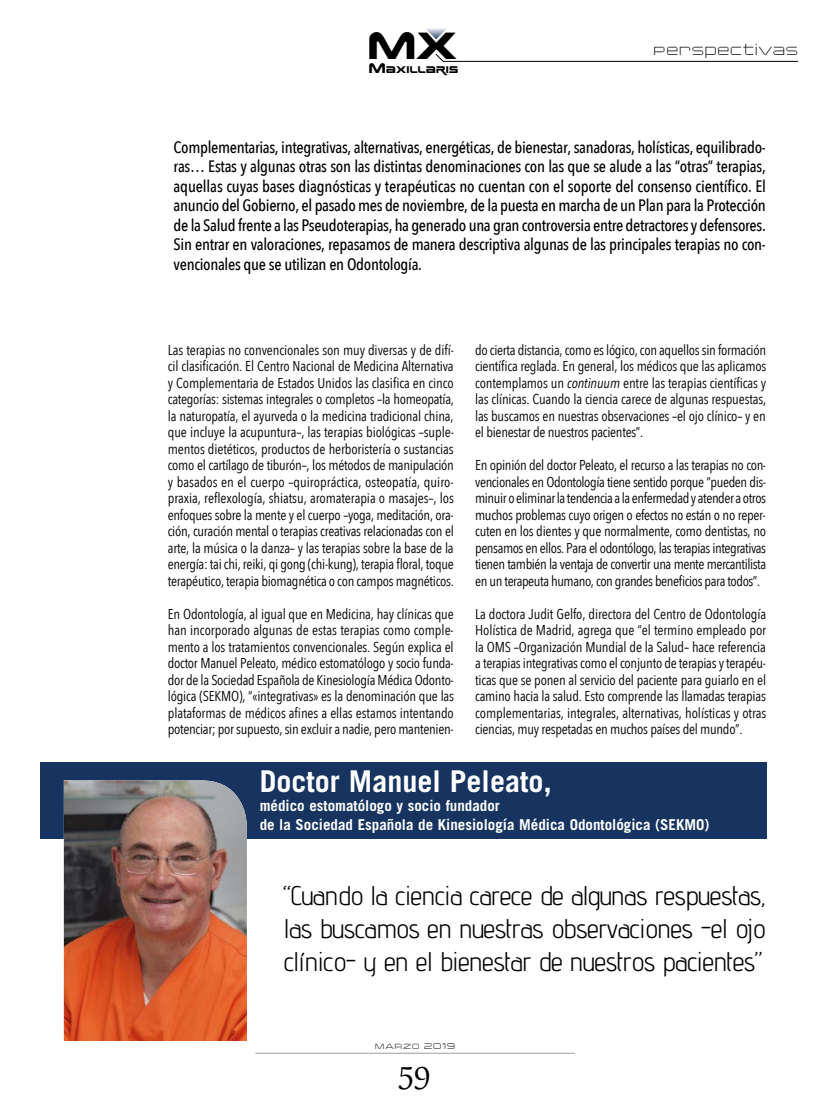
<style>
.page{position:relative;width:830px;height:1106px;background:#fff}
.page>*{position:absolute;margin:0;border:0;box-sizing:border-box;transform-origin:0 0}
.t1{font:42.6px "Gabriola";color:#000}
.t2{font:37.5px "Earth Normal";color:#000}
.t3{font:700 30px "Trade Gothic";color:#fff}
.t4{font:27px/33px "Advent Pro";letter-spacing:-.02em;color:#000;text-align:justify}
.t5{font:500 16.5px/19.5px "Avenir Next Condensed";letter-spacing:-.02em;color:#000;text-align:justify}
.t6{font:700 15px/19px "Trade Gothic";color:#fff}
.t7{font:300 15px "Changeling";letter-spacing:.025em;color:#000}
.t8{font:14.25px/16.5px "Avenir Next Condensed";letter-spacing:-.02em;color:#000;text-align:justify}
.t9{font:9.6px "Earth Normal";letter-spacing:.035em;color:#000;scale:.95 1}
.t10{font:300 9.45px "Changeling";letter-spacing:.07em;color:#000}
.s1{font-size:13.8px}
.s2{font-style:italic}
.s3{font-size:10.5px}
</style>
<div class="page">
<hr style="left:255px;top:1053px;width:319px;height:1px;background:#9d9d9c">
<svg style="left:435px;top:53px;width:363px;height:9px"></svg>
<svg style="left:426px;top:28px;width:21px;height:11px"></svg>
<div style="left:40px;top:762px;width:725px;height:77px;background:#16345f"></div>
<img style="left:64px;top:780px;width:183px;height:261px">
<h2 class="t2" style="left:367px;top:19px;width:91px">MX</h2>
<p class="t9" style="left:368px;top:63px;width:96px"><span class="s1">M</span>AXILLARIS</p>
<p class="t7" style="left:653px;top:43px;width:146px">Perspectivas</p>
<p class="t5" style="left:173px;top:137px;width:593px">Complementarias, integrativas, alternativas, energéticas, de bienestar, sanadoras, holísticas, equilibrado&shy;ras… Estas y algunas otras son las distintas denominaciones con las que se alude a las “otras” terapias, aquellas cuyas bases diagnósticas y terapéuticas no cuentan con el soporte del consenso científico. El anuncio del Gobierno, el pasado mes de noviembre, de la puesta en marcha de un Plan para la Protección de la Salud frente a las Pseudoterapias, ha generado una gran controversia entre detractores y defensores.<br>Sin entrar en valoraciones, repasamos de manera descriptiva algunas de las principales terapias no con&shy;vencionales que se utilizan en Odontología.</p>
<p class="t8" style="left:168px;top:341px;width:287px">Las terapias no convencionales son muy diversas y de difí&shy;cil clasificación. El Centro Nacional de Medicina Alternativa y Complementaria de Estados Unidos las clasifica en cinco categorías: sistemas integrales o completos –la homeopatía, la naturopatía, el ayurveda o la medicina tradicional china, que incluye la acupuntura–, las terapias biológicas –suple&shy;mentos dietéticos, productos de herboristería o sustancias como el cartílago de tiburón–, los métodos de manipulación y basados en el cuerpo –quiropráctica, osteopatía, quiro&shy;praxia, reflexología, shiatsu, aromaterapia o masajes–, los enfoques sobre la mente y el cuerpo –yoga, meditación, ora&shy;ción, curación mental o terapias creativas relacionadas con el arte, la música o la danza– y las terapias sobre la base de la energía: tai chi, reiki, qi gong (chi-kung), terapia floral, toque terapéutico, terapia biomagnética o con campos magnéticos.</p>
<p class="t8" style="left:168px;top:605px;width:287px">En Odontología, al igual que en Medicina, hay clínicas que han incorporado algunas de estas terapias como comple&shy;mento a los tratamientos convencionales. Según explica el doctor Manuel Peleato, médico estomatólogo y socio funda&shy;dor de la Sociedad Española de Kinesiología Médica Odonto&shy;lógica (SEKMO), “«integrativas» es la denominación que las plataformas de médicos afines a ellas estamos intentando potenciar; por supuesto, sin excluir a nadie, pero mantenien-</p>
<p class="t8" style="left:475px;top:341px;width:292px">do cierta distancia, como es lógico, con aquellos sin formación científica reglada. En general, los médicos que las aplicamos contemplamos un <span class="s2">continuum</span> entre las terapias científicas y las clínicas. Cuando la ciencia carece de algunas respuestas, las buscamos en nuestras observaciones –el ojo clínico– y en el bienestar de nuestros pacientes”.</p>
<p class="t8" style="left:475px;top:456px;width:292px">En opinión del doctor Peleato, el recurso a las terapias no con&shy;vencionales en Odontología tiene sentido porque “pueden dis&shy;minuir o eliminar la tendencia a la enfermedad y atender a otros muchos problemas cuyo origen o efectos no están o no reper&shy;cuten en los dientes y que normalmente, como dentistas, no pensamos en ellos. Para el odontólogo, las terapias integrativas tienen también la ventaja de convertir una mente mercantilista en un terapeuta humano, con grandes beneficios para todos”.</p>
<p class="t8" style="left:475px;top:605px;width:292px">La doctora Judit Gelfo, directora del Centro de Odontología Holística de Madrid, agrega que “el termino empleado por la OMS –Organización Mundial de la Salud– hace referencia a terapias integrativas como el conjunto de terapias y terapéu&shy;ticas que se ponen al servicio del paciente para guiarlo en el camino hacia la salud. Esto comprende las llamadas terapias complementarias, integrales, alternativas, holísticas y otras ciencias, muy respetadas en muchos países del mundo”.</p>
<h3 class="t3" style="left:259px;top:762px;width:293px">Doctor Manuel Peleato,</h3>
<p class="t6" style="left:259px;top:796px;width:451px">médico estomatólogo y socio fundador<br>de la Sociedad Española de Kinesiología Médica Odontológica (SEKMO)</p>
<h3 class="t4" style="left:284px;top:878px;width:483px">“Cuando la ciencia carece de algunas respuestas, las buscamos en nuestras observaciones -el ojo clínico- y en el bienestar de nuestros pacientes”</h3>
<p class="t10" style="left:374px;top:1040px;width:82px">marzo <span class="s3">2019</span></p>
<h1 class="t1" style="left:399px;top:1042px;width:33px">59</h1>
</div>
